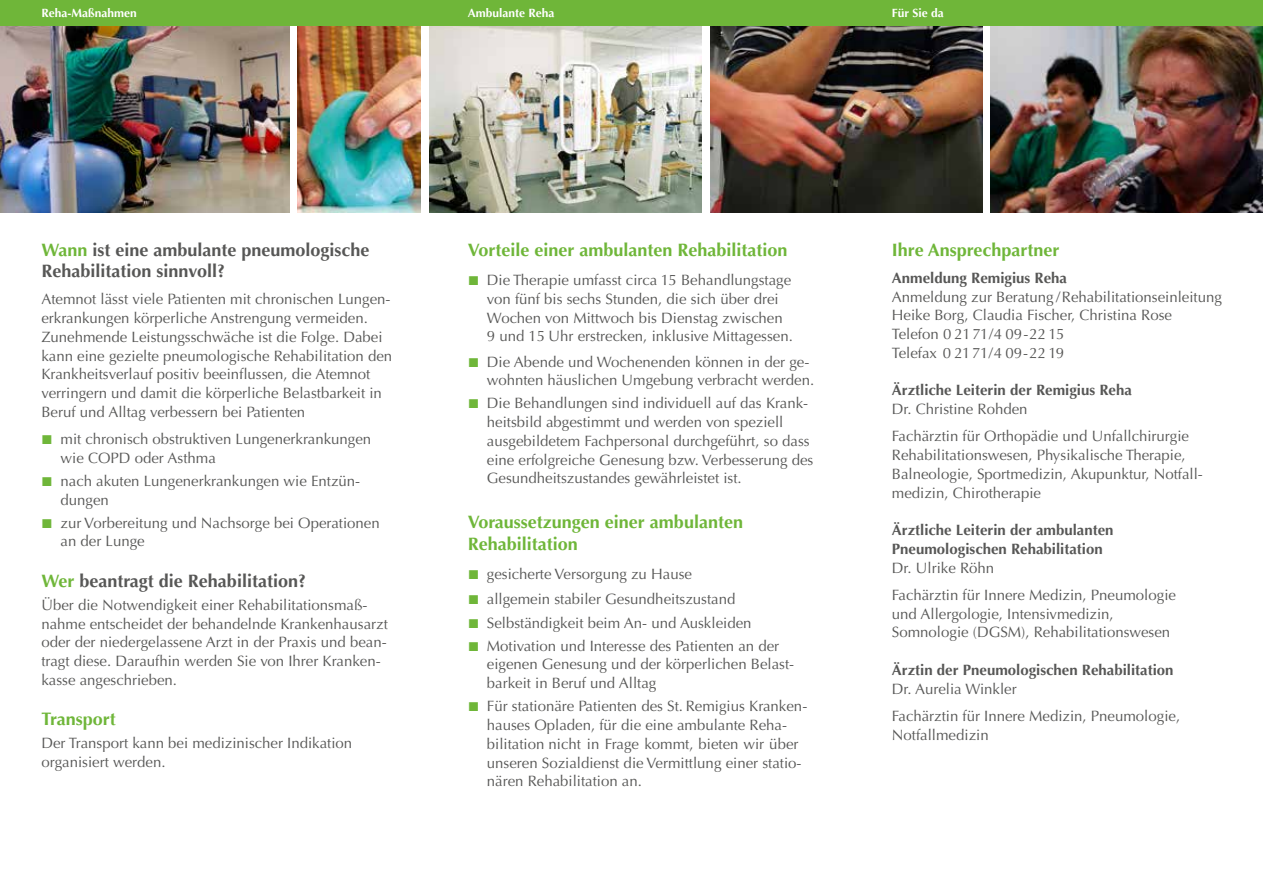
<style>
.page{position:relative;width:1263px;height:893px;background:#fff}
.page>*{position:absolute;margin:0;border:0;box-sizing:border-box;transform-origin:0 0}
.t1{font:700 18px/21.6px "Optima LT Pro";color:#6fb639}
.t2{font:700 18px/21.6px "Optima LT Pro";color:#575756}
.t3{font:700 18px "Optima";color:#6fb639}
.t4{font:15px/18.8px "Optima LT Pro";color:#575756}
.t5{font:700 15px/18.8px "Optima LT Pro";color:#575756}
.t6{font:700 12px "Optima LT Pro";color:#fff}
.s1{color:#6fb639}
</style>
<div class="page">
<img style="left:710px;top:26px;width:273px;height:187px">
<img style="left:298px;top:26px;width:123px;height:187px">
<img style="left:429px;top:26px;width:273px;height:187px">
<img style="left:0;top:26px;width:289px;height:187px">
<img style="left:991px;top:26px;width:272px;height:187px">
<div style="left:0;top:0;width:1263px;height:26px;background:#6fb639"></div>
<p class="t6" style="left:42px;top:6px;width:97px">Reha-Maßnahmen</p>
<p class="t6" style="left:468px;top:6px;width:88px">Ambulante Reha</p>
<p class="t6" style="left:892px;top:6px;width:54px">Für Sie da</p>
<p class="t2" style="left:41px;top:238px;width:329px"><span class="s1">Wann</span> ist eine ambulante pneumologische<br>Rehabilitation sinnvoll?</p>
<p class="t4" style="left:41px;top:290px;width:352px">Atemnot lässt viele Patienten mit chronischen Lungen&shy;erkrankungen körperliche Anstrengung vermeiden.<br>Zunehmende Leistungsschwäche ist die Folge. Dabei kann eine gezielte pneumologische Rehabilitation den Krankheitsverlauf positiv beeinflussen, die Atemnot verringern und damit die körperliche Belastbarkeit in Beruf und Alltag verbessern bei Patienten</p>
<p class="t4" style="left:61px;top:430px;width:312px;text-indent:-18px"><span class="s1">■</span> mit chronisch obstruktiven Lungenerkrankungen wie COPD oder Asthma</p>
<p class="t4" style="left:61px;top:471px;width:301px;text-indent:-18px"><span class="s1">■</span> nach akuten Lungenerkrankungen wie Entzün&shy;dungen</p>
<p class="t4" style="left:61px;top:513px;width:321px;text-indent:-18px"><span class="s1">■</span> zur Vorbereitung und Nachsorge bei Operationen an der Lunge</p>
<p class="t2" style="left:41px;top:570px;width:266px"><span class="s1">Wer</span> beantragt die Rehabilitation?</p>
<p class="t4" style="left:41px;top:595px;width:348px">Über die Notwendigkeit einer Rehabilitationsmaß&shy;nahme entscheidet der behandelnde Krankenhausarzt oder der niedergelassene Arzt in der Praxis und bean&shy;tragt diese. Daraufhin werden Sie von Ihrer Kranken&shy;kasse angeschrieben.</p>
<p class="t3" style="left:41px;top:709px;width:76px">Transport</p>
<p class="t4" style="left:41px;top:734px;width:312px">Der Transport kann bei medizinischer Indikation organisiert werden.</p>
<p class="t1" style="left:468px;top:238px;width:321px">Vorteile einer ambulanten Rehabilitation</p>
<p class="t4" style="left:487px;top:271px;width:307px;text-indent:-18px"><span class="s1">■</span> Die Therapie umfasst circa 15 Behandlungstage von fünf bis sechs Stunden, die sich über drei Wochen von Mittwoch bis Dienstag zwischen 9 und 15 Uhr erstrecken, inklusive Mittagessen.</p>
<p class="t4" style="left:487px;top:352px;width:329px;text-indent:-18px"><span class="s1">■</span> Die Abende und Wochenenden können in der ge&shy;wohnten häuslichen Umgebung verbracht werden.</p>
<p class="t4" style="left:487px;top:394px;width:328px;text-indent:-18px"><span class="s1">■</span> Die Behandlungen sind individuell auf das Krank&shy;heitsbild abgestimmt und werden von speziell ausgebildetem Fachpersonal durchgeführt, so dass eine erfolgreiche Genesung bzw. Verbesserung des Gesundheitszustandes gewährleistet ist.</p>
<p class="t1" style="left:468px;top:511px;width:277px">Voraussetzungen einer ambulanten<br>Rehabilitation</p>
<p class="t4" style="left:469px;top:565px;width:225px"><span class="s1">■</span> gesicherte Versorgung zu Hause</p>
<p class="t4" style="left:469px;top:590px;width:268px"><span class="s1">■</span> allgemein stabiler Gesundheitszustand</p>
<p class="t4" style="left:469px;top:613px;width:284px"><span class="s1">■</span> Selbständigkeit beim An- und Auskleiden</p>
<p class="t4" style="left:487px;top:636px;width:309px;text-indent:-18px"><span class="s1">■</span> Motivation und Interesse des Patienten an der eigenen Genesung und der körperlichen Belast&shy;barkeit in Beruf und Alltag</p>
<p class="t4" style="left:487px;top:697px;width:322px;text-indent:-18px"><span class="s1">■</span> Für stationäre Patienten des St. Remigius Kranken&shy;hauses Opladen, für die eine ambulante Reha&shy;bilitation nicht in Frage kommt, bieten wir über unseren Sozialdienst die Vermittlung einer statio&shy;nären Rehabilitation an.</p>
<p class="t1" style="left:892px;top:238px;width:169px">Ihre Ansprechpartner</p>
<p class="t5" style="left:892px;top:268px;width:177px">Anmeldung Remigius Reha</p>
<p class="t4" style="left:892px;top:287px;width:331px">Anmeldung zur Beratung / Rehabilitationseinleitung Heike Borg, Claudia Fischer, Christina Rose Telefon 0 21 71/4 09-22 15<br>Telefax 0 21 71/4 09-22 19</p>
<p class="t5" style="left:892px;top:381px;width:241px">Ärztliche Leiterin der Remigius Reha</p>
<p class="t4" style="left:892px;top:395px;width:299px;line-height:27.3px">Dr. Christine Rohden<br>Fachärztin für Orthopädie und Unfallchirurgie</p>
<p class="t4" style="left:892px;top:446px;width:312px">Rehabilitationswesen, Physikalische Therapie,<br>Balneologie, Sportmedizin, Akupunktur, Notfall&shy;medizin, Chirotherapie</p>
<p class="t5" style="left:892px;top:520px;width:223px">Ärztliche Leiterin der ambulanten<br>Pneumologischen Rehabilitation</p>
<p class="t4" style="left:892px;top:554px;width:286px;line-height:27.3px">Dr. Ulrike Röhn<br>Fachärztin für Innere Medizin, Pneumologie</p>
<p class="t4" style="left:892px;top:604px;width:280px">und Allergologie, Intensivmedizin,<br>Somnologie (DGSM), Rehabilitationswesen</p>
<p class="t5" style="left:892px;top:660px;width:283px">Ärztin der Pneumologischen Rehabilitation</p>
<p class="t4" style="left:892px;top:675px;width:290px;line-height:27.3px">Dr. Aurelia Winkler<br>Fachärztin für Innere Medizin, Pneumologie,</p>
<p class="t4" style="left:892px;top:725px;width:98px">Notfallmedizin</p>
</div>
